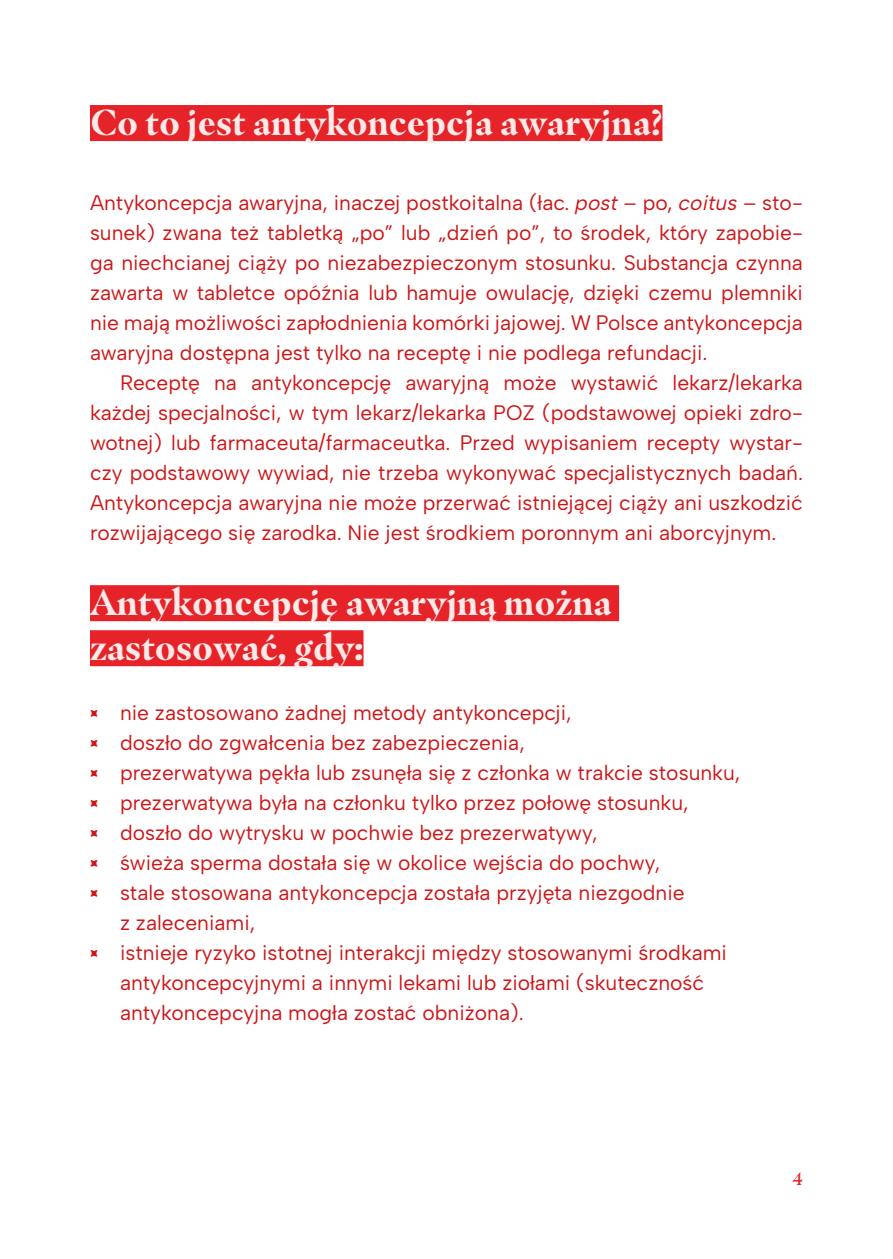
<style>
.page{position:relative;width:893px;height:1259px;background:#fff}
.page>*{position:absolute;margin:0;border:0;box-sizing:border-box;transform-origin:0 0}
.t1{font:700 36px/45px "Masqualero";color:#fde9e7}
.t2{font:21px/30px "Albert Sans";color:#cd1719;text-align:justify}
.t3{font:600 18px "Masqualero";color:#e52329}
.s1{font-style:italic}
.s2{font-family:"Eckmannpsych Small"}
</style>
<div class="page">
<div style="left:90px;top:105px;width:572px;height:36px;background:#e52329"></div>
<div style="left:90px;top:585px;width:529px;height:36px;background:#e52329"></div>
<div style="left:90px;top:630px;width:273px;height:36px;background:#e52329"></div>
<h1 class="t1" style="left:90px;top:100px;width:574px">Co to jest antykoncepcja awaryjna?</h1>
<p class="t2" style="left:90px;top:188px;width:714px">Antykoncepcja awaryjna, inaczej postkoitalna (łac. <span class="s1">post</span> – po, <span class="s1">coitus</span> – sto&shy;sunek) zwana też tabletką „po” lub „dzień po”, to środek, który zapobie&shy;ga niechcianej ciąży po niezabezpieczonym stosunku. Substancja czynna zawarta w tabletce opóźnia lub hamuje owulację, dzięki czemu plemniki nie mają możliwości zapłodnienia komórki jajowej. W Polsce antykoncepcja awaryjna dostępna jest tylko na receptę i nie podlega refundacji.</p>
<p class="t2" style="left:90px;top:368px;width:714px;text-indent:30px">Receptę na antykoncepcję awaryjną może wystawić lekarz/lekarka każdej specjalności, w tym lekarz/lekarka POZ (podstawowej opieki zdro&shy;wotnej) lub farmaceuta/farmaceutka. Przed wypisaniem recepty wystar&shy;czy podstawowy wywiad, nie trzeba wykonywać specjalistycznych badań.<br>Antykoncepcja awaryjna nie może przerwać istniejącej ciąży ani uszkodzić rozwijającego się zarodka. Nie jest środkiem poronnym ani aborcyjnym.</p>
<h1 class="t1" style="left:90px;top:580px;width:523px">Antykoncepcję awaryjną można zastosować, gdy:</h1>
<p class="t2" style="left:90px;top:698px;width:483px"><span class="s2">•</span> nie zastosowano żadnej metody antykoncepcji,</p>
<p class="t2" style="left:90px;top:728px;width:436px"><span class="s2">•</span> doszło do zgwałcenia bez zabezpieczenia,</p>
<p class="t2" style="left:90px;top:758px;width:652px"><span class="s2">•</span> prezerwatywa pękła lub zsunęła się z członka w trakcie stosunku,</p>
<p class="t2" style="left:90px;top:788px;width:600px"><span class="s2">•</span> prezerwatywa była na członku tylko przez połowę stosunku,</p>
<p class="t2" style="left:90px;top:818px;width:509px"><span class="s2">•</span> doszło do wytrysku w pochwie bez prezerwatywy,</p>
<p class="t2" style="left:90px;top:848px;width:572px"><span class="s2">•</span> świeża sperma dostała się w okolice wejścia do pochwy,</p>
<p class="t2" style="left:120px;top:878px;width:566px;text-indent:-30px"><span class="s2">•</span> stale stosowana antykoncepcja została przyjęta niezgodnie z zaleceniami,</p>
<p class="t2" style="left:120px;top:938px;width:608px;text-align:left;text-indent:-30px"><span class="s2">•</span> istnieje ryzyko istotnej interakcji między stosowanymi środkami antykoncepcyjnymi a innymi lekami lub ziołami (skuteczność antykoncepcyjna mogła zostać obniżona).</p>
<p class="t3" style="left:792px;top:1167px;width:12px">4</p>
</div>
